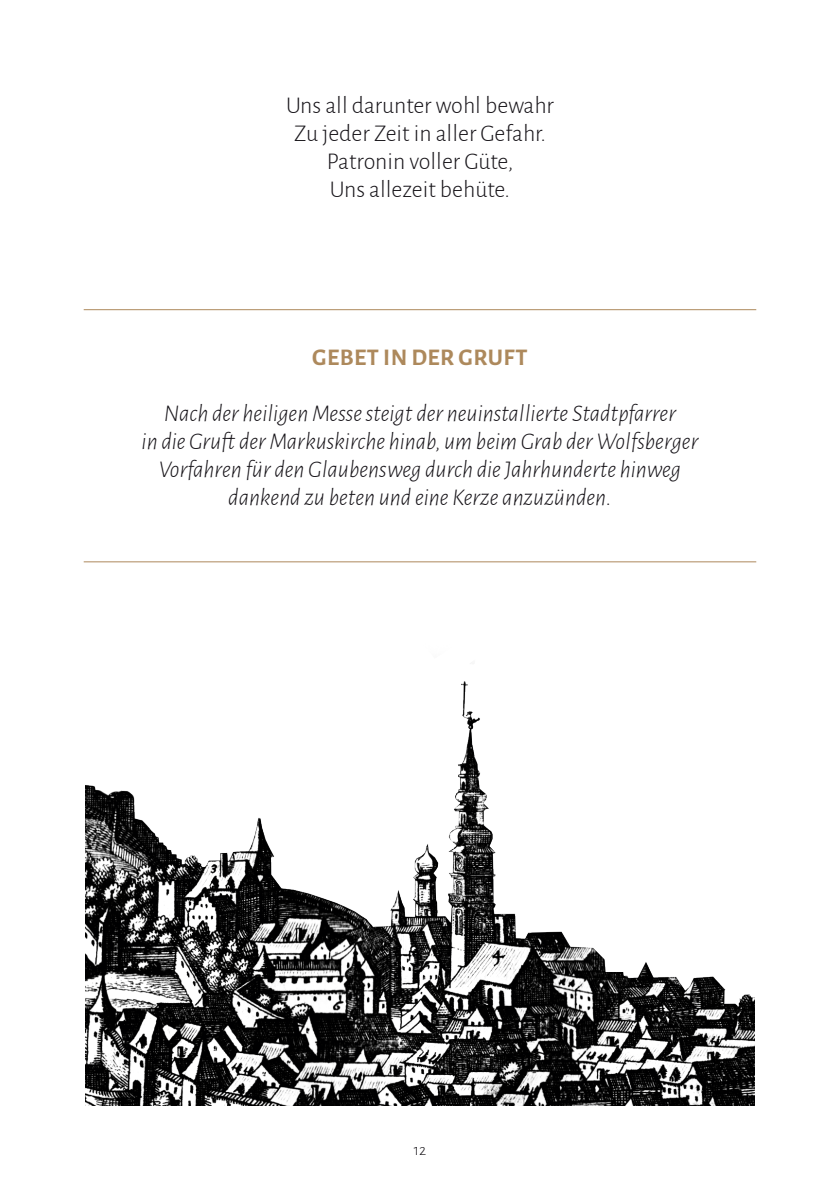
<style>
.page{position:relative;width:840px;height:1191px;background:#fff}
.page>*{position:absolute;margin:0;border:0;box-sizing:border-box;transform-origin:0 0}
.COPY{font:italic 300 24px "Alegreya Sans";color:#171419}
.COPY-2{font:300 24px/28px "Alegreya Sans";color:#171419;text-align:center}
.t1{font:700 24px "Alegreya Sans";letter-spacing:.02em;color:#ad895c}
.t2{font:300 16px "Alegreya Sans";color:#171419}
</style>
<div class="page">
<hr style="left:84px;top:309px;width:671px;height:1px;background:#ad895c">
<hr style="left:84px;top:561px;width:671px;height:1px;background:#ad895c">
<img style="left:85px;top:681px;width:669px;height:425px">
<p class="COPY-2" style="left:286px;top:90px;width:269px">Uns all darunter wohl bewahr<br>Zu jeder Zeit in aller Gefahr.<br>Patronin voller Güte,<br>Uns allezeit behüte.</p>
<p class="t1" style="left:312px;top:340px;width:217px">GEBET IN DER GRUFT</p>
<p class="COPY" style="left:164px;top:398px;width:513px">Nach der heiligen Messe steigt der neuinstallierte Stadtpfarrer</p>
<p class="COPY" style="left:141px;top:426px;width:558px">in die Gruft der Markuskirche hinab, um beim Grab der Wolfsberger</p>
<p class="COPY" style="left:159px;top:454px;width:523px">Vorfahren für den Glaubensweg durch die Jahrhunderte hinweg</p>
<p class="COPY" style="left:228px;top:482px;width:384px">dankend zu beten und eine Kerze anzuzünden.</p>
<p class="t2" style="left:413px;top:1139px;width:14px">12</p>
</div>
